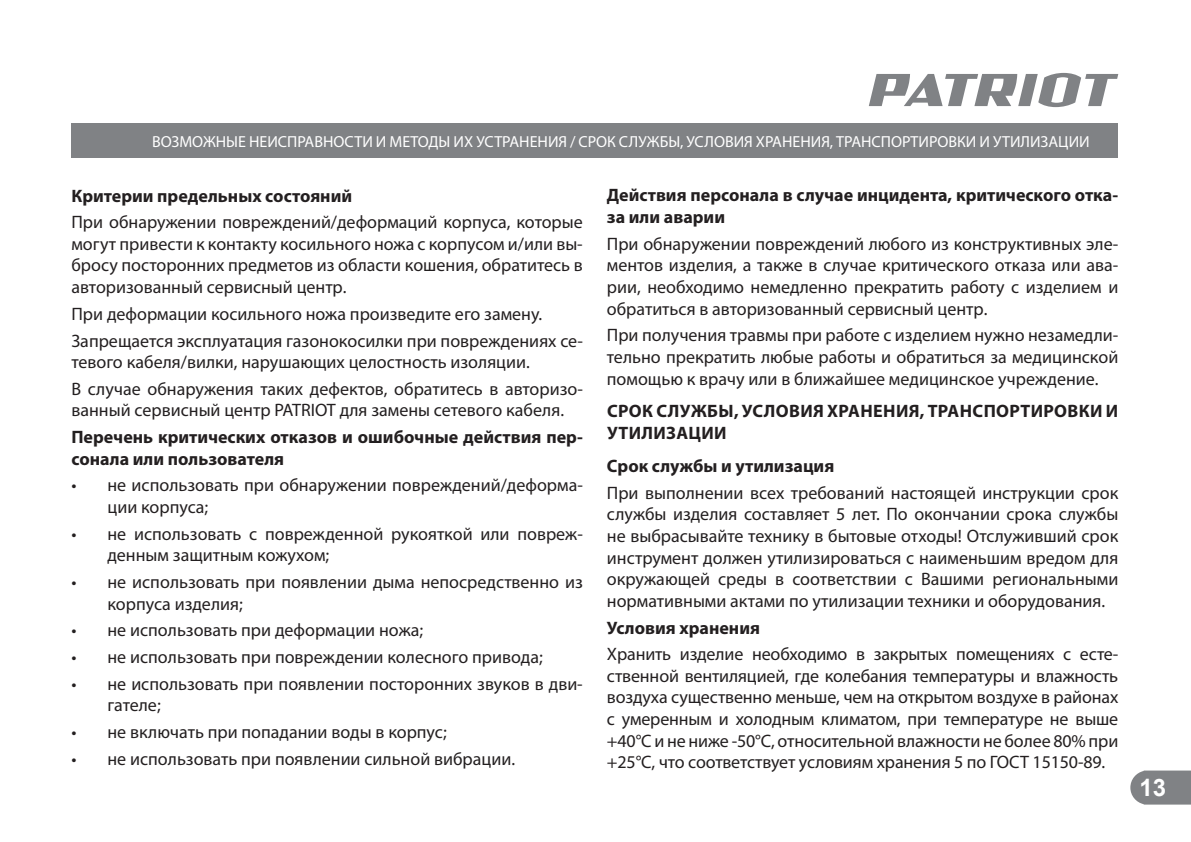
<style>
.page{position:relative;width:1191px;height:842px;background:#fff}
.page>*{position:absolute;margin:0;border:0;box-sizing:border-box;transform-origin:0 0}
.t1{font:700 24px "Arial";color:#fff}
.t2{font:18px/21.6px "Myriad Pro";color:#231f20}
.t3{font:700 18px/21.6px "Myriad Pro";color:#231f20}
.t4{font:700 18px/21.6px "Myriad Pro";letter-spacing:.02em;color:#231f20}
.t5{font:16px "Myriad Pro";color:#fff}
</style>
<div class="page">
<svg style="left:1130px;top:770px;width:61px;height:34px"></svg>
<svg style="left:869px;top:73px;width:249px;height:34px"></svg>
<div style="left:71px;top:124px;width:1047px;height:34px;background:#808285"></div>
<p class="t5" style="left:152px;top:134px;width:939px">ВОЗМОЖНЫЕ НЕИСПРАВНОСТИ И МЕТОДЫ ИХ УСТРАНЕНИЯ / СРОК СЛУЖБЫ, УСЛОВИЯ ХРАНЕНИЯ, ТРАНСПОРТИРОВКИ И УТИЛИЗАЦИИ</p>
<p class="t3" style="left:71px;top:185px;width:282px">Критерии предельных состояний</p>
<p class="t2" style="left:71px;top:212px;width:513px;text-align:justify">При обнаружении повреждений/деформаций корпуса, которые могут привести к контакту косильного ножа с корпусом и/или вы&shy;бросу посторонних предметов из области кошения, обратитесь в авторизованный сервисный центр.</p>
<p class="t2" style="left:71px;top:301px;width:513px;line-height:26.6px">При деформации косильного ножа произведите его замену.<br>Запрещается эксплуатация газонокосилки при повреждениях се-</p>
<p class="t2" style="left:71px;top:349px;width:513px;line-height:26.6px">тевого кабеля/вилки, нарушающих целостность изоляции.<br>В случае обнаружения таких дефектов, обратитесь в авторизо-</p>
<p class="t2" style="left:71px;top:400px;width:494px">ванный сервисный центр PATRIOT для замены сетевого кабеля.</p>
<p class="t3" style="left:71px;top:427px;width:513px">Перечень критических отказов и ошибочные действия пер&shy;сонала или пользователя</p>
<p class="t2" style="left:107px;top:475px;width:477px;text-indent:-36px">• не использовать при обнаружении повреждений/деформа&shy;ции корпуса;</p>
<p class="t2" style="left:107px;top:523px;width:477px;text-indent:-36px">• не использовать с поврежденной рукояткой или повреж&shy;денным защитным кожухом;</p>
<p class="t2" style="left:107px;top:572px;width:477px;text-indent:-36px">• не использовать при появлении дыма непосредственно из корпуса изделия;</p>
<p class="t2" style="left:71px;top:620px;width:353px">• не использовать при деформации ножа;</p>
<p class="t2" style="left:71px;top:647px;width:473px">• не использовать при повреждении колесного привода;</p>
<p class="t2" style="left:107px;top:673px;width:477px;text-indent:-36px">• не использовать при появлении посторонних звуков в дви&shy;гателе;</p>
<p class="t2" style="left:71px;top:722px;width:377px">• не включать при попадании воды в корпус;</p>
<p class="t2" style="left:71px;top:748px;width:445px">• не использовать при появлении сильной вибрации.</p>
<p class="t3" style="left:607px;top:185px;width:513px">Действия персонала в случае инцидента, критического отка&shy;за или аварии</p>
<p class="t2" style="left:607px;top:233px;width:513px;text-align:justify">При обнаружении повреждений любого из конструктивных эле&shy;ментов изделия, а также в случае критического отказа или ава&shy;рии, необходимо немедленно прекратить работу с изделием и обратиться в авторизованный сервисный центр.</p>
<p class="t2" style="left:607px;top:325px;width:513px;text-align:justify">При получения травмы при работе с изделием нужно незамедли&shy;тельно прекратить любые работы и обратиться за медицинской помощью к врачу или в ближайшее медицинское учреждение.</p>
<p class="t4" style="left:607px;top:401px;width:512px">СРОК СЛУЖБЫ, УСЛОВИЯ ХРАНЕНИЯ, ТРАНСПОРТИРОВКИ И<br>УТИЛИЗАЦИИ</p>
<p class="t3" style="left:607px;top:456px;width:229px">Срок службы и утилизация</p>
<p class="t2" style="left:607px;top:482px;width:513px;text-align:justify">При выполнении всех требований настоящей инструкции срок службы изделия составляет 5 лет. По окончании срока службы не выбрасывайте технику в бытовые отходы! Отслуживший срок инструмент должен утилизироваться с наименьшим вредом для окружающей среды в соответствии с Вашими региональными нормативными актами по утилизации техники и оборудования.</p>
<p class="t3" style="left:607px;top:617px;width:155px">Условия хранения</p>
<p class="t2" style="left:607px;top:644px;width:513px;text-align:justify">Хранить изделие необходимо в закрытых помещениях с есте&shy;ственной вентиляцией, где колебания температуры и влажность воздуха существенно меньше, чем на открытом воздухе в районах с умеренным и холодным климатом, при температуре не выше +40°С и не ниже -50°С, относительной влажности не более 80% при +25°С, что соответствует условиям хранения 5 по ГОСТ 15150-89.</p>
<h1 class="t1" style="left:1139px;top:774px;width:28px">13</h1>
</div>
